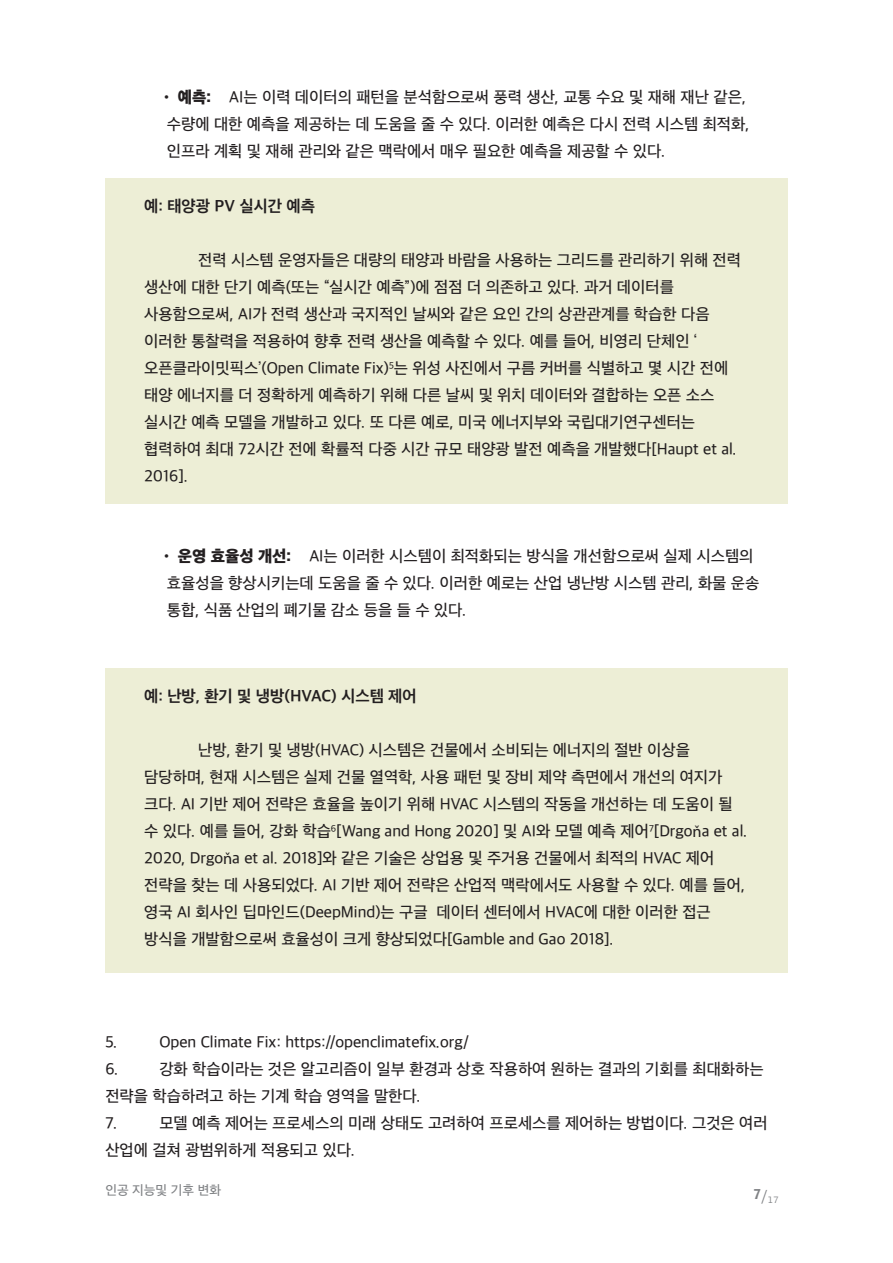
<style>
.page{position:relative;width:893px;height:1263px;background:#fff}
.page>*{position:absolute;margin:0;border:0;box-sizing:border-box;transform-origin:0 0}
.t1{font:500 16.5px/27px "Apple SD Gothic Neo";color:#231f20}
.t2{font:700 16.5px "Apple SD Gothic Neo";color:#231f20}
.t3{font:500 13.5px "Apple SD Gothic Neo";color:#808285}
.t4{font:10.5px "Bell Gothic BT";color:#808285}
.s1{font-weight:700}
.s2{font-weight:800}
.s3{font-family:"Myriad Pro";font-weight:400}
.s4{font-size:18px}
</style>
<div class="page">
<div style="left:105px;top:179px;width:683px;height:325px;background:#edeed6"></div>
<div style="left:105px;top:668px;width:683px;height:305px;background:#edeed6"></div>
<p class="t1" style="left:167px;top:84px;width:584px;text-indent:-8px"><span class="s1">•</span> <span class="s2">예측:</span> AI는 이력 데이터의 패턴을 분석함으로써 풍력 생산, 교통 수요 및 재해 재난 같은, 수량에 대한 예측을 제공하는 데 도움을 줄 수 있다. 이러한 예측은 다시 전력 시스템 최적화, 인프라 계획 및 재해 관리와 같은 맥락에서 매우 필요한 예측을 제공할 수 있다.</p>
<p class="t2" style="left:144px;top:197px;width:172px">예: 태양광 PV 실시간 예측</p>
<p class="t1" style="left:144px;top:248px;width:598px;text-indent:54px">전력 시스템 운영자들은 대량의 태양과 바람을 사용하는 그리드를 관리하기 위해 전력 생산에 대한 단기 예측(또는 “실시간 예측”)에 점점 더 의존하고 있다. 과거 데이터를 사용함으로써, AI가 전력 생산과 국지적인 날씨와 같은 요인 간의 상관관계를 학습한 다음 이러한 통찰력을 적용하여 향후 전력 생산을 예측할 수 있다. 예를 들어, 비영리 단체인 ‘ 오픈클라이밋픽스’(Open Climate Fix)<sup>5</sup>는 위성 사진에서 구름 커버를 식별하고 몇 시간 전에 태양 에너지를 더 정확하게 예측하기 위해 다른 날씨 및 위치 데이터와 결합하는 오픈 소스 실시간 예측 모델을 개발하고 있다. 또 다른 예로, 미국 에너지부와 국립대기연구센터는 협력하여 최대 72시간 전에 확률적 다중 시간 규모 태양광 발전 예측을 개발했다[Haupt et al.<br>2016].</p>
<p class="t1" style="left:167px;top:543px;width:594px;text-indent:-8px"><span class="s1">•</span> <span class="s2">운영 효율성 개선:</span> AI는 이러한 시스템이 최적화되는 방식을 개선함으로써 실제 시스템의 효율성을 향상시키는데 도움을 줄 수 있다. 이러한 예로는 산업 냉난방 시스템 관리, 화물 운송 통합, 식품 산업의 폐기물 감소 등을 들 수 있다.</p>
<p class="t2" style="left:144px;top:687px;width:274px">예: 난방, 환기 및 냉방(HVAC) 시스템 제어</p>
<p class="t1" style="left:144px;top:737px;width:605px;text-indent:54px">난방, 환기 및 냉방(HVAC) 시스템은 건물에서 소비되는 에너지의 절반 이상을 담당하며, 현재 시스템은 실제 건물 열역학, 사용 패턴 및 장비 제약 측면에서 개선의 여지가 크다. AI 기반 제어 전략은 효율을 높이기 위해 HVAC 시스템의 작동을 개선하는 데 도움이 될 수 있다. 예를 들어, 강화 학습<sup>6</sup>[Wang and Hong 2020] 및 AI와 모델 예측 제어<sup>7</sup>[Drgo<span class="s3">ň</span>a et al.<br>2020, Drgo<span class="s3">ň</span>a et al. 2018]와 같은 기술은 상업용 및 주거용 건물에서 최적의 HVAC 제어 전략을 찾는 데 사용되었다. AI 기반 제어 전략은 산업적 맥락에서도 사용할 수 있다. 예를 들어, 영국 AI 회사인 딥마인드(DeepMind)는 구글 데이터 센터에서 HVAC에 대한 이러한 접근 방식을 개발함으로써 효율성이 크게 향상되었다[Gamble and Gao 2018].</p>
<p class="t1" style="left:105px;top:1029px;width:14px">5.</p>
<p class="t1" style="left:159px;top:1029px;width:311px">Open Climate Fix: https://openclimatefix.org/</p>
<p class="t1" style="left:105px;top:1056px;width:15px">6.</p>
<p class="t1" style="left:105px;top:1056px;width:660px;text-indent:54px">강화 학습이라는 것은 알고리즘이 일부 환경과 상호 작용하여 원하는 결과의 기회를 최대화하는 전략을 학습하려고 하는 기계 학습 영역을 말한다.<br>7.</p>
<p class="t1" style="left:105px;top:1110px;width:664px;text-indent:54px">모델 예측 제어는 프로세스의 미래 상태도 고려하여 프로세스를 제어하는 방법이다. 그것은 여러 산업에 걸쳐 광범위하게 적용되고 있다.</p>
<p class="t3" style="left:105px;top:1182px;width:117px">인공 지능및 기후 변화</p>
<p class="t4" style="left:753px;top:1193px;width:27px"><sup>7</sup><span class="s4">/</span>17</p>
</div>
